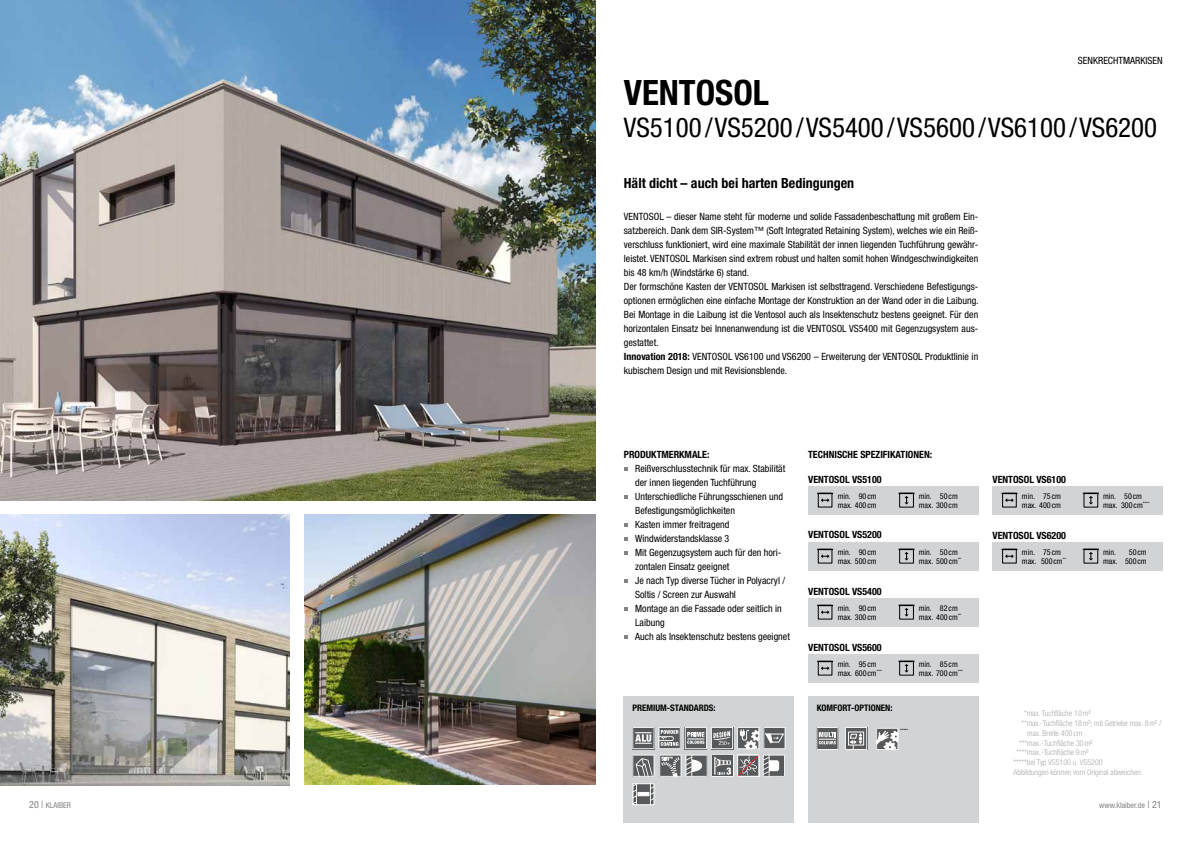
<style>
.page{position:relative;width:1191px;height:842px;background:#fff}
.page>*{position:absolute;margin:0;border:0;box-sizing:border-box;transform-origin:0 0}
.t1{font:700 condensed 35px "Helvetica Neue LT Std";color:#000}
.t2{font:condensed 27px "Helvetica Neue LT Std";color:#000}
.t3{font:700 condensed 14px "Helvetica Neue LT Std";color:#000}
.t4{font:condensed 10px/14px "Helvetica Neue LT Std";color:#000}
.t5{font:700 condensed 10px "Helvetica Neue LT Std";color:#000}
.t6{font:700 condensed 9px "Helvetica Neue LT Std";color:#000}
.t7{font:condensed 8px/9px "Helvetica Neue LT Std";color:#000}
.t8{font:300 condensed 8px "Helvetica Neue LT Std";color:#a7a9ac}
.t9{font:condensed 8px "Helvetica Neue LT Std";color:#808285}
.t10{font:condensed 4.7px "Helvetica Neue LT Std";color:#000}
.s1{font-weight:700}
.s2{font-size:10px}
</style>
<div class="page">
<div style="left:624px;top:696px;width:170px;height:126px;background:#d1d3d4"></div>
<div style="left:808px;top:696px;width:170px;height:126px;background:#d1d3d4"></div>
<div style="left:808px;top:486px;width:170px;height:28px;background:#d1d3d4"></div>
<svg style="left:624px;top:467px;width:3px;height:4px"></svg>
<svg style="left:624px;top:495px;width:3px;height:4px"></svg>
<svg style="left:624px;top:523px;width:3px;height:4px"></svg>
<svg style="left:624px;top:537px;width:3px;height:4px"></svg>
<svg style="left:624px;top:551px;width:3px;height:4px"></svg>
<svg style="left:624px;top:579px;width:3px;height:4px"></svg>
<svg style="left:624px;top:607px;width:3px;height:4px"></svg>
<svg style="left:624px;top:635px;width:3px;height:4px"></svg>
<svg style="left:816px;top:727px;width:22px;height:23px"></svg>
<svg style="left:845px;top:727px;width:22px;height:23px"></svg>
<svg style="left:817px;top:493px;width:15px;height:9px"></svg>
<svg style="left:899px;top:493px;width:15px;height:12px"></svg>
<div style="left:808px;top:542px;width:170px;height:28px;background:#d1d3d4"></div>
<svg style="left:817px;top:549px;width:15px;height:9px"></svg>
<svg style="left:899px;top:549px;width:15px;height:12px"></svg>
<div style="left:808px;top:598px;width:170px;height:28px;background:#d1d3d4"></div>
<svg style="left:817px;top:605px;width:15px;height:9px"></svg>
<svg style="left:899px;top:605px;width:15px;height:12px"></svg>
<div style="left:992px;top:486px;width:170px;height:28px;background:#d1d3d4"></div>
<svg style="left:1002px;top:493px;width:14px;height:9px"></svg>
<svg style="left:1083px;top:493px;width:15px;height:12px"></svg>
<div style="left:808px;top:654px;width:170px;height:28px;background:#d1d3d4"></div>
<svg style="left:817px;top:661px;width:15px;height:9px"></svg>
<svg style="left:899px;top:661px;width:15px;height:12px"></svg>
<div style="left:992px;top:542px;width:170px;height:28px;background:#d1d3d4"></div>
<svg style="left:1002px;top:549px;width:14px;height:9px"></svg>
<svg style="left:1083px;top:549px;width:15px;height:12px"></svg>
<svg style="left:876px;top:728px;width:22px;height:22px"></svg>
<img style="left:0;top:0;width:595px;height:500px">
<img style="left:0;top:514px;width:289px;height:271px">
<img style="left:305px;top:514px;width:290px;height:270px">
<svg style="left:632px;top:727px;width:153px;height:50px"></svg>
<div style="left:632px;top:783px;width:22px;height:22px;background:#58595b;border:1px solid #fff"></div>
<svg style="left:632px;top:783px;width:5px;height:22px"></svg>
<svg style="left:650px;top:783px;width:4px;height:22px"></svg>
<div style="left:637px;top:792px;width:12px;height:4px;background:#fff;border:1px solid #fff"></div>
<p class="t4" style="left:1078px;top:53px;width:22px">Senkrechtmarkise</p>
<p class="t4" style="left:1157px;top:53px;width:7px">n</p>
<h1 class="t1" style="left:624px;top:71px;width:37px">VENTOSOL</h1>
<h2 class="t2" style="left:624px;top:112px;width:535px">VS5100/VS5200/VS5400/VS5600/VS6100/VS6200</h2>
<h3 class="t3" style="left:624px;top:175px;width:232px">HÄLT DICHT – AUCH BEI HARTEN BEDINGUNGEN</h3>
<p class="t4" style="left:624px;top:209px;width:356px">VENTOSOL – dieser Name steht für moderne und solide Fassadenbeschattung mit großem Ein&shy;satzbereich. Dank dem SIR-System™ (Soft Integrated Retaining System), welches wie ein Reiß&shy;verschluss funktioniert, wird eine maximale Stabilität der innen liegenden Tuchführung gewähr&shy;leistet. VENTOSOL Markisen sind extrem robust und halten somit hohen Windgeschwindigkeiten bis 48 km/h (Windstärke 6) stand.<br>Der formschöne Kasten der VENTOSOL Markisen ist selbsttragend. Verschiedene Befestigungs&shy;optionen ermöglichen eine einfache Montage der Konstruktion an der Wand oder in die Laibung.<br>Bei Montage in die Laibung ist die Ventosol auch als Insektenschutz bestens geeignet. Für den horizontalen Einsatz bei Innenanwendung ist die Ventosol</p>
<p class="t4" style="left:849px;top:321px;width:131px">VS5400 mit Gegenzugsystem aus-</p>
<p class="t4" style="left:624px;top:335px;width:356px">gestattet.<br><span class="s1">INNOVATION 2018:</span> VENTOSOL VS6100 und VS6200 – Erweiterung der VENTOSOL Produktlinie in kubischem Design und mit Revisionsblende.</p>
<p class="t5" style="left:624px;top:448px;width:12px">PRODUKTMERKMALE</p>
<p class="t5" style="left:707px;top:448px;width:4px">:</p>
<p class="t4" style="left:635px;top:461px;width:152px">Reißverschlusstechnik für max. Stabilität</p>
<p class="t4" style="left:635px;top:475px;width:123px">der innen liegenden Tuchführung</p>
<p class="t4" style="left:627px;top:489px;width:157px">Unterschiedliche Führungsschienen und</p>
<p class="t4" style="left:635px;top:503px;width:101px">Befestigungsmöglichkeiten</p>
<p class="t4" style="left:635px;top:517px;width:96px">Kasten immer freitragend</p>
<p class="t4" style="left:635px;top:531px;width:96px">Windwiderstandsklasse 3</p>
<p class="t4" style="left:635px;top:545px;width:148px">Mit Gegenzugsystem auch für den hori-</p>
<p class="t4" style="left:635px;top:559px;width:96px">zontalen Einsatz geeignet</p>
<p class="t4" style="left:635px;top:573px;width:151px">Je nach Typ diverse Tücher in Polyacryl /</p>
<p class="t4" style="left:635px;top:587px;width:102px">Soltis / Screen zur Auswahl</p>
<p class="t4" style="left:635px;top:601px;width:148px">Montage an die Fassade oder seitlich in</p>
<p class="t4" style="left:635px;top:615px;width:31px">Laibung</p>
<p class="t4" style="left:635px;top:629px;width:156px">Auch als Insektenschutz bestens geeignet</p>
<p class="t5" style="left:808px;top:448px;width:11px">TECHNISCHE</p>
<p class="t5" style="left:860px;top:448px;width:11px">SPEZIFIKATIONEN</p>
<p class="t5" style="left:929px;top:448px;width:4px">:</p>
<p class="t5" style="left:808px;top:473px;width:12px">VENTOSOL</p>
<p class="t5" style="left:852px;top:473px;width:31px">VS5100</p>
<p class="t5" style="left:992px;top:473px;width:12px">VENTOSOL</p>
<p class="t5" style="left:1036px;top:473px;width:31px">VS6100</p>
<p class="t7" style="left:837px;top:492px;width:40px">min. 90 cm max. 400 cm</p>
<p class="t7" style="left:918px;top:492px;width:40px">min. 50 cm max. 300 cm</p>
<p class="t5" style="left:808px;top:528px;width:12px">VENTOSOL</p>
<p class="t5" style="left:852px;top:528px;width:31px">VS5200</p>
<p class="t7" style="left:837px;top:548px;width:40px">min. 90 cm max. 500 cm</p>
<p class="t7" style="left:918px;top:548px;width:44px">min. 50 cm max. 500 cm<sup>**</sup></p>
<p class="t5" style="left:808px;top:585px;width:12px">VENTOSOL</p>
<p class="t5" style="left:852px;top:585px;width:31px">VS5400</p>
<p class="t7" style="left:837px;top:604px;width:40px">min. 90 cm max. 300 cm</p>
<p class="t7" style="left:918px;top:604px;width:44px">min. 82 cm max. 400 cm<sup>**</sup></p>
<p class="t5" style="left:808px;top:641px;width:12px">VENTOSOL</p>
<p class="t5" style="left:852px;top:641px;width:31px">VS5600</p>
<p class="t7" style="left:837px;top:660px;width:46px">min. 95 cm max. 600 cm<sup>***</sup></p>
<p class="t7" style="left:918px;top:660px;width:46px">min. 85 cm max. 700 cm<sup>***</sup></p>
<p class="t7" style="left:1022px;top:492px;width:40px">min. 75 cm max. 400 cm</p>
<p class="t7" style="left:1103px;top:492px;width:48px">min. 50 cm max. 300 cm<sup>****</sup></p>
<p class="t5" style="left:992px;top:529px;width:12px">VENTOSOL</p>
<p class="t5" style="left:1036px;top:529px;width:31px">VS6200</p>
<p class="t7" style="left:1022px;top:548px;width:45px">min. 75 cm max. 500 cm<sup>**</sup></p>
<p class="t7" style="left:1103px;top:548px;width:15px">min.</p>
<p class="t7" style="left:1103px;top:548px;width:45px;text-align:right">50 cm<br>max. 500 cm</p>
<p class="t6" style="left:632px;top:702px;width:11px">PREMIUM</p>
<p class="t6" style="left:667px;top:702px;width:14px">-STANDARDS</p>
<p class="t6" style="left:713px;top:702px;width:4px">:</p>
<p class="t6" style="left:816px;top:702px;width:11px">KOMFORT</p>
<p class="t6" style="left:851px;top:702px;width:9px">-OPTIONEN</p>
<p class="t6" style="left:890px;top:702px;width:4px">:</p>
<p class="t10" style="left:900px;top:727px;width:10px">*****</p>
<p class="t8" style="left:1024px;top:708px;width:68px">*max. Tuchfläche 10m²</p>
<p class="t8" style="left:1021px;top:718px;width:141px">**max.-Tuchfläche 18m²; mit Getriebe max. 8m² /</p>
<p class="t8" style="left:1027px;top:728px;width:57px">max. Breite 400 cm</p>
<p class="t8" style="left:1019px;top:738px;width:75px">***max.-Tuchfläche 30m²</p>
<p class="t8" style="left:1016px;top:748px;width:74px">****max.-Tuchfläche 9m²</p>
<p class="t8" style="left:1013px;top:758px;width:91px">*****bei Typ VS5100 u. VS5200</p>
<p class="t8" style="left:1013px;top:768px;width:131px">Abbildungen können vom Original abweichen.</p>
<p class="t9" style="left:29px;top:801px;width:43px"><span class="s2">20 |</span> KLAIBER</p>
<p class="t9" style="left:1099px;top:801px;width:64px">www.klaiber.de <span class="s2">| 21</span></p>
</div>
